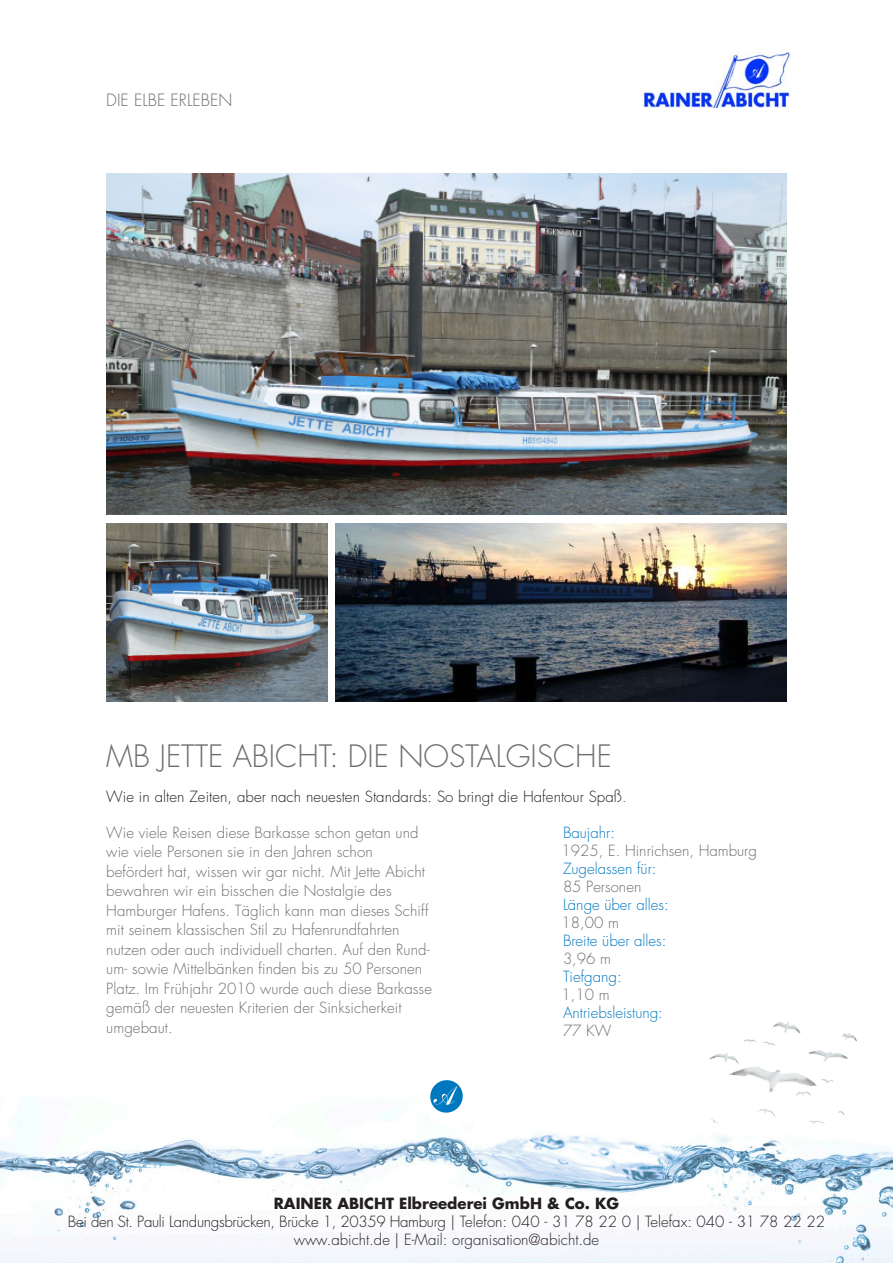
<style>
.page{position:relative;width:893px;height:1263px;background:#fff}
.page>*{position:absolute;margin:0;border:0;box-sizing:border-box;transform-origin:0 0}
.t1{font:300 30px "Futura LT";color:#6c6d70}
.t2{font:300 16.5px "Futura LT";color:#6c6d70}
.t3{font:300 15px/19.5px "Futura LT";letter-spacing:.005em;color:#6c6d70}
.t4{font:300 15px/18px "Futura LT";color:#231f20;text-align:center}
.t5{font:300 15px "Futura LT";color:#0078c0}
.t6{font:700 15px "Futura LT";color:#231f20}
.s1{color:#57585a}
</style>
<div class="page">
<img style="left:642px;top:52px;width:148px;height:55px">
<img style="left:0;top:1097px;width:893px;height:166px">
<img style="left:106px;top:523px;width:221px;height:179px">
<img style="left:106px;top:173px;width:681px;height:341px">
<img style="left:336px;top:523px;width:451px;height:179px">
<img style="left:694px;top:1022px;width:185px;height:116px">
<svg style="left:430px;top:1080px;width:33px;height:33px"></svg>
<p class="t2" style="left:106px;top:90px;width:128px">Die Elbe erleben</p>
<h1 class="t1" style="left:106px;top:738px;width:507px">MB Jette Abicht: die Nostalgisch e</h1>
<p class="t4" style="left:106px;top:788px;width:522px">Wie in alten Zeiten, aber nach neuesten Standards: So bringt die Hafentour Spaß<span class="s1">.</span></p>
<p class="t3" style="left:106px;top:823px;width:327px">Wie viele Reisen diese Barkasse schon getan und wie viele Personen sie in den Jahren schon befördert hat, wissen wir gar nicht. Mit Jette Abicht bewahren wir ein bisschen die Nostalgie des Hamburger Hafens. Täglich kann man dieses Schiff mit seinem klassischen Stil zu Hafenrundfahrten nutzen oder auch individuell charten. Auf den Rund&shy;um- sowie Mittelbänken finden bis zu 50 Personen Platz. I m Frühjahr 2010 wurde auch diese Barkasse gemäß der neuesten Kriterien der Sinksicherkeit umgebaut.</p>
<p class="t5" style="left:563px;top:823px;width:54px">Baujahr:</p>
<p class="t3" style="left:562px;top:841px;width:197px">1925, E. Hinrichsen, Hamburg</p>
<p class="t5" style="left:563px;top:859px;width:95px">Zugelassen für:</p>
<p class="t3" style="left:563px;top:877px;width:80px">85 Personen</p>
<p class="t5" style="left:563px;top:895px;width:107px">Länge über alles:</p>
<p class="t3" style="left:562px;top:913px;width:59px">18,00 m</p>
<p class="t5" style="left:563px;top:931px;width:105px">Breite über alles:</p>
<p class="t3" style="left:563px;top:949px;width:50px">3,96 m</p>
<p class="t5" style="left:563px;top:967px;width:60px">Tiefgang:</p>
<p class="t3" style="left:562px;top:985px;width:50px">1,10 m</p>
<p class="t5" style="left:563px;top:1003px;width:101px">Antriebsleistung:</p>
<p class="t3" style="left:563px;top:1021px;width:50px">77 KW</p>
<p class="t6" style="left:274px;top:1193px;width:347px">Rainer Abicht Elbreederei GmbH &amp; Co. KG</p>
<p class="t4" style="left:68px;top:1213px;width:759px">Bei den St. Pauli Landungsbrücken, Brücke 1, 20359 Hamburg | Telefon: 040 - 31 78 22 0 | Telefax: 040 - 31 78 22 22 www.abicht.de | E-Mail: organisation@abicht.de</p>
</div>
